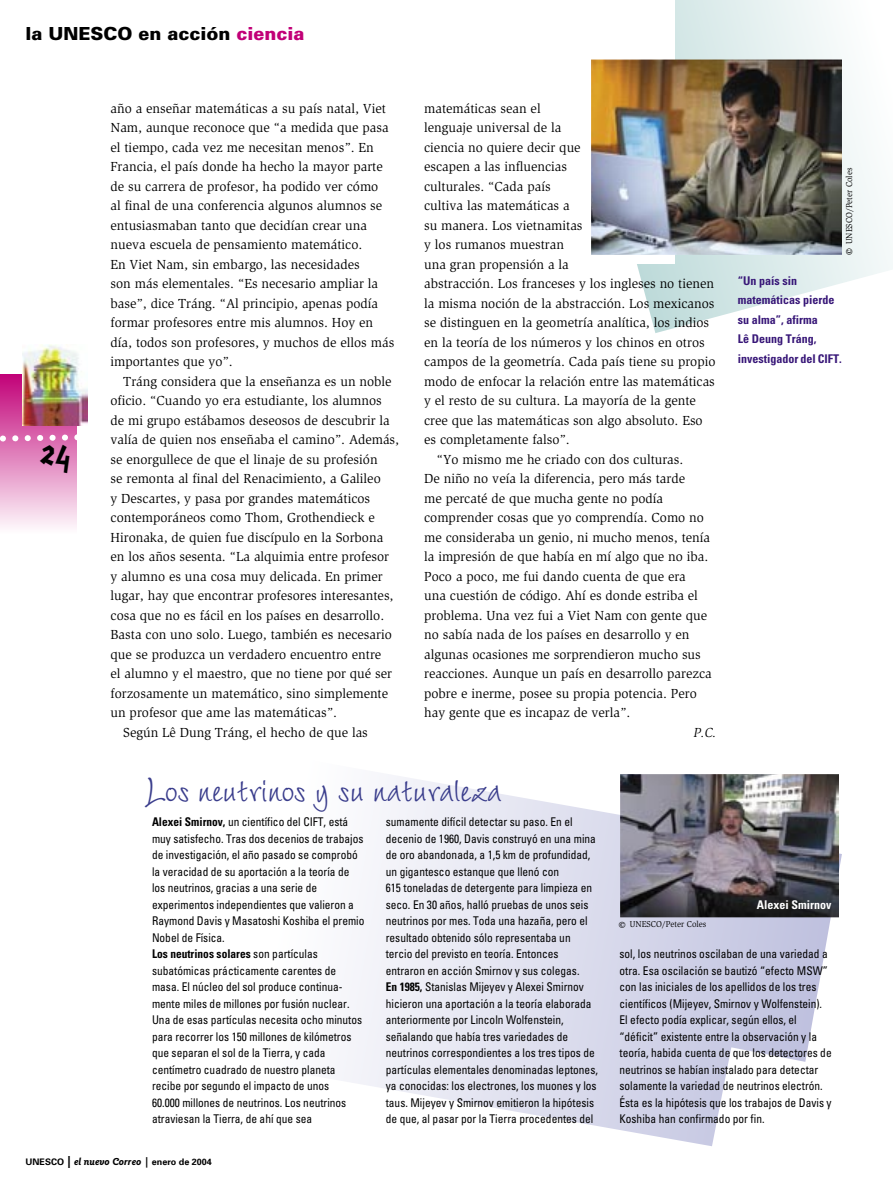
<style>
.page{position:relative;width:893px;height:1191px;background:#fff}
.page>*{position:absolute;margin:0;border:0;box-sizing:border-box;transform-origin:0 0}
.t1{font:51px "Wiesbaden Swing";color:#3a3d8c;scale:.95 1}
.t2{font:700 36px "Elektrix";color:#000}
.t3{font:900 18px "Univers";color:#000}
.t4{font:13.5px/19.5px "Slimbach";color:#000}
.t5{font:italic 13.5px "Slimbach";color:#000}
.t6{font:condensed 12px/16.5px "Univers";color:#000;scale:.95 1}
.t7{font:700 condensed 12px/19.5px "Univers";color:#381778}
.t8{font:700 condensed 12px "Univers";color:#fff}
.t9{font:700 9px "Univers";color:#000}
.t10{font:8.85px "Slimbach";color:#000;scale:.95 1}
.s1{color:#c10077}
.s2{font-size:13.5px}
.s3{font-weight:700}
.s4{font-size:12px}
.s5{font-family:"Goudy Sans";font-style:italic;font-size:10.5px}
</style>
<div class="page">
<div style="left:0;top:374px;width:77px;height:160px;background:linear-gradient(to bottom,#c10178,#fefcfd)"></div>
<img style="left:22px;top:344px;width:65px;height:81px">
<svg style="left:0;top:431px;width:77px;height:14px"></svg>
<svg style="left:675px;top:0;width:218px;height:327px"></svg>
<svg style="left:637px;top:255px;width:42px;height:78px;fill:#c2dddc"></svg>
<div style="left:459px;top:0;width:216px;height:263px;background:#fff"></div>
<svg style="left:341px;top:774px;width:501px;height:371px"></svg>
<img style="left:591px;top:60px;width:251px;height:195px">
<svg style="left:704px;top:1047px;width:138px;height:99px"></svg>
<img style="left:620px;top:774px;width:218px;height:143px">
<h3 class="t3" style="left:26px;top:22px;width:280px">la UNESCO en acción <span class="s1">ciencia</span></h3>
<h2 class="t2" style="left:40px;top:431px;width:33px">24</h2>
<p class="t4" style="left:111px;top:98px;width:285px">año a enseñar matemáticas a su país natal, Viet Nam, aunque reconoce que “a medida que pasa el tiempo, cada vez me necesitan menos”. En Francia, el país donde ha hecho la mayor parte de su carrera de profesor, ha podido ver cómo<br>al final de una conferencia algunos alumnos se entusiasmaban tanto que decidían crear una nueva escuela de pensamiento matemático.<br>En Viet Nam, sin embargo, las necesidades<br>son más elementales. “Es necesario ampliar la base”, dice Tráng. “Al principio, apenas podía formar profesores entre mis alumnos. Hoy en día, todos son profesores, y muchos de ellos más importantes que yo”.</p>
<p class="t4" style="left:123px;top:371px;width:270px">Tráng considera que la enseñanza es un noble</p>
<p class="t4" style="left:111px;top:391px;width:273px">oficio. “Cuando yo era estudiante, los alumnos</p>
<p class="t4" style="left:111px;top:410px;width:281px">de mi grupo estábamos deseosos de descubrir la</p>
<p class="t4" style="left:111px;top:430px;width:290px">valía de quien nos enseñaba el camino”. Además,</p>
<p class="t4" style="left:111px;top:449px;width:269px">se enorgullece de que el linaje de su profesión</p>
<p class="t4" style="left:111px;top:469px;width:272px">se remonta al final del Renacimiento, a Galileo</p>
<p class="t4" style="left:111px;top:488px;width:261px">y Descartes, y pasa por grandes matemáticos</p>
<p class="t4" style="left:111px;top:508px;width:266px">contemporáneos como Thom, Grothendieck e</p>
<p class="t4" style="left:111px;top:527px;width:274px">Hironaka, de quien fue discípulo en la Sorbona</p>
<p class="t4" style="left:111px;top:547px;width:280px">en los años sesenta. “La alquimia entre profesor</p>
<p class="t4" style="left:111px;top:566px;width:274px">y alumno es una cosa muy delicada. En primer</p>
<p class="t4" style="left:111px;top:586px;width:284px">lugar, hay que encontrar profesores interesantes,</p>
<p class="t4" style="left:111px;top:605px;width:275px">cosa que no es fácil en los países en desarrollo.</p>
<p class="t4" style="left:111px;top:625px;width:283px">Basta con uno solo. Luego, también es necesario</p>
<p class="t4" style="left:111px;top:644px;width:272px">que se produzca un verdadero encuentro entre</p>
<p class="t4" style="left:111px;top:664px;width:283px">el alumno y el maestro, que no tiene por qué ser</p>
<p class="t4" style="left:111px;top:683px;width:279px">forzosamente un matemático, sino simplemente</p>
<p class="t4" style="left:111px;top:703px;width:228px">un profesor que ame las matemáticas”.</p>
<p class="t4" style="left:123px;top:722px;width:246px">Según Lê Dung Tráng, el hecho de que las</p>
<p class="t4" style="left:424px;top:98px;width:118px">matemáticas sean el</p>
<p class="t4" style="left:424px;top:118px;width:139px">lenguaje universal de la</p>
<p class="t4" style="left:424px;top:137px;width:158px">ciencia no quiere decir que</p>
<p class="t4" style="left:424px;top:157px;width:144px">escapen a las influencias</p>
<p class="t4" style="left:424px;top:176px;width:128px">culturales. “Cada país</p>
<p class="t4" style="left:424px;top:196px;width:147px">cultiva las matemáticas a</p>
<p class="t4" style="left:424px;top:215px;width:160px">su manera. Los vietnamitas</p>
<p class="t4" style="left:424px;top:235px;width:141px">y los rumanos muestran</p>
<p class="t4" style="left:424px;top:254px;width:146px">una gran propensión a la</p>
<p class="t4" style="left:424px;top:274px;width:291px">abstracción. Los franceses y los ingleses no tienen</p>
<p class="t4" style="left:424px;top:293px;width:292px">la misma noción de la abstracción. Los mexicanos</p>
<p class="t4" style="left:424px;top:313px;width:286px">se distinguen en la geometría analítica, los indios</p>
<p class="t4" style="left:424px;top:332px;width:282px">en la teoría de los números y los chinos en otros</p>
<p class="t4" style="left:424px;top:352px;width:293px">campos de la geometría. Cada país tiene su propio</p>
<p class="t4" style="left:424px;top:371px;width:292px">modo de enfocar la relación entre las matemáticas</p>
<p class="t4" style="left:424px;top:391px;width:273px">y el resto de su cultura. La mayoría de la gente</p>
<p class="t4" style="left:424px;top:410px;width:280px">cree que las matemáticas son algo absoluto. Eso</p>
<p class="t4" style="left:424px;top:430px;width:147px">es completamente falso”.</p>
<p class="t4" style="left:437px;top:449px;width:248px">“Yo mismo me he criado con dos culturas.</p>
<p class="t4" style="left:424px;top:469px;width:262px">De niño no veía la diferencia, pero más tarde</p>
<p class="t4" style="left:424px;top:488px;width:240px">me percaté de que mucha gente no podía</p>
<p class="t4" style="left:424px;top:508px;width:281px">comprender cosas que yo comprendía. Como no</p>
<p class="t4" style="left:424px;top:527px;width:287px">me consideraba un genio, ni mucho menos, tenía</p>
<p class="t4" style="left:424px;top:547px;width:286px">la impresión de que había en mí algo que no iba.</p>
<p class="t4" style="left:424px;top:566px;width:263px">Poco a poco, me fui dando cuenta de que era</p>
<p class="t4" style="left:424px;top:586px;width:275px">una cuestión de código. Ahí es donde estriba el</p>
<p class="t4" style="left:424px;top:605px;width:284px">problema. Una vez fui a Viet Nam con gente que</p>
<p class="t4" style="left:424px;top:625px;width:267px">no sabía nada de los países en desarrollo y en</p>
<p class="t4" style="left:424px;top:644px;width:278px">algunas ocasiones me sorprendieron mucho sus</p>
<p class="t4" style="left:424px;top:664px;width:289px">reacciones. Aunque un país en desarrollo parezca</p>
<p class="t4" style="left:424px;top:683px;width:274px">pobre e inerme, posee su propia potencia. Pero</p>
<p class="t4" style="left:424px;top:703px;width:208px">hay gente que es incapaz de verla”.</p>
<p class="t5" style="left:694px;top:724px;width:24px">P.C.</p>
<h1 class="t1" style="left:146px;top:760px;width:375px">Los neutrinos y su naturaleza</h1>
<p class="t10" style="left:844px;top:255px;width:94px;rotate:-90deg"><span class="s2">©</span> UNESCO/Peter Coles</p>
<p class="t7" style="left:738px;top:271px;width:106px">“Un país sin matemáticas pierde su alma”, afirma<br>Lê Deung Tráng, investigador del CIFT.</p>
<p class="t6" style="left:152px;top:813px;width:225px"><span class="s3">Alexei Smirnov,</span> un científico del CIFT, está muy satisfecho. Tras dos decenios de trabajos de investigación, el año pasado se comprobó la veracidad de su aportación a la teoría de los neutrinos, gracias a una serie de experimentos independientes que valieron a Raymond Davis y Masatoshi Koshiba el premio Nobel de Física.<br><span class="s3">Los neutrinos solares</span> son partículas subatómicas prácticamente carentes de masa. El núcleo del sol produce continua&shy;mente miles de millones por fusión nuclear.<br>Una de esas partículas necesita ocho minutos para recorrer los 150 millones de kilómetros que separan el sol de la Tierra, y cada centímetro cuadrado de nuestro planeta recibe por segundo el impacto de unos<br>60.000 millones de neutrinos. Los neutrinos atraviesan la Tierra, de ahí que sea</p>
<p class="t6" style="left:386px;top:813px;width:225px">sumamente difícil detectar su paso. En el decenio de 1960, Davis construyó en una mina de oro abandonada, a 1,5 km de profundidad, un gigantesco estanque que llenó con<br>615 toneladas de detergente para limpieza en seco. En 30 años, halló pruebas de unos seis neutrinos por mes. Toda una hazaña, pero el resultado obtenido sólo representaba un tercio del previsto en teoría. Entonces entraron en acción Smirnov y sus colegas.<br><span class="s3">En 1985,</span> Stanislas Mijeyev y Alexei Smirnov hicieron una aportación a la teoría elaborada anteriormente por Lincoln Wolfenstein, señalando que había tres variedades de neutrinos correspondientes a los tres tipos de partículas elementales denominadas leptones, ya conocidas: los electrones, los muones y los taus. Mijeyev y Smirnov emitieron la hipótesis de que, al pasar por la Tierra procedentes del</p>
<p class="t9" style="left:26px;top:1156px;width:188px">UNESCO <span class="s4">|</span> <span class="s5">el nuevo Correo |</span> enero de 2004</p>
<p class="t10" style="left:619px;top:919px;width:94px"><span class="s2">©</span> UNESCO/Peter Coles</p>
<p class="t8" style="left:757px;top:897px;width:76px">Alexei Smirnov</p>
<p class="t6" style="left:619px;top:945px;width:225px">sol, los neutrinos oscilaban de una variedad a otra. Esa oscilación se bautizó “efecto MSW” con las iniciales de los apellidos de los tres científicos (Mijeyev, Smirnov y Wolfenstein).<br>El efecto podía explicar, según ellos, el “déficit” existente entre la observación y la teoría, habida cuenta de que los detectores de neutrinos se habían instalado para detectar solamente la variedad de neutrinos electrón.<br>Ésta es la hipótesis que los trabajos de Davis y Koshiba han confirmado por fin.</p>
</div>
